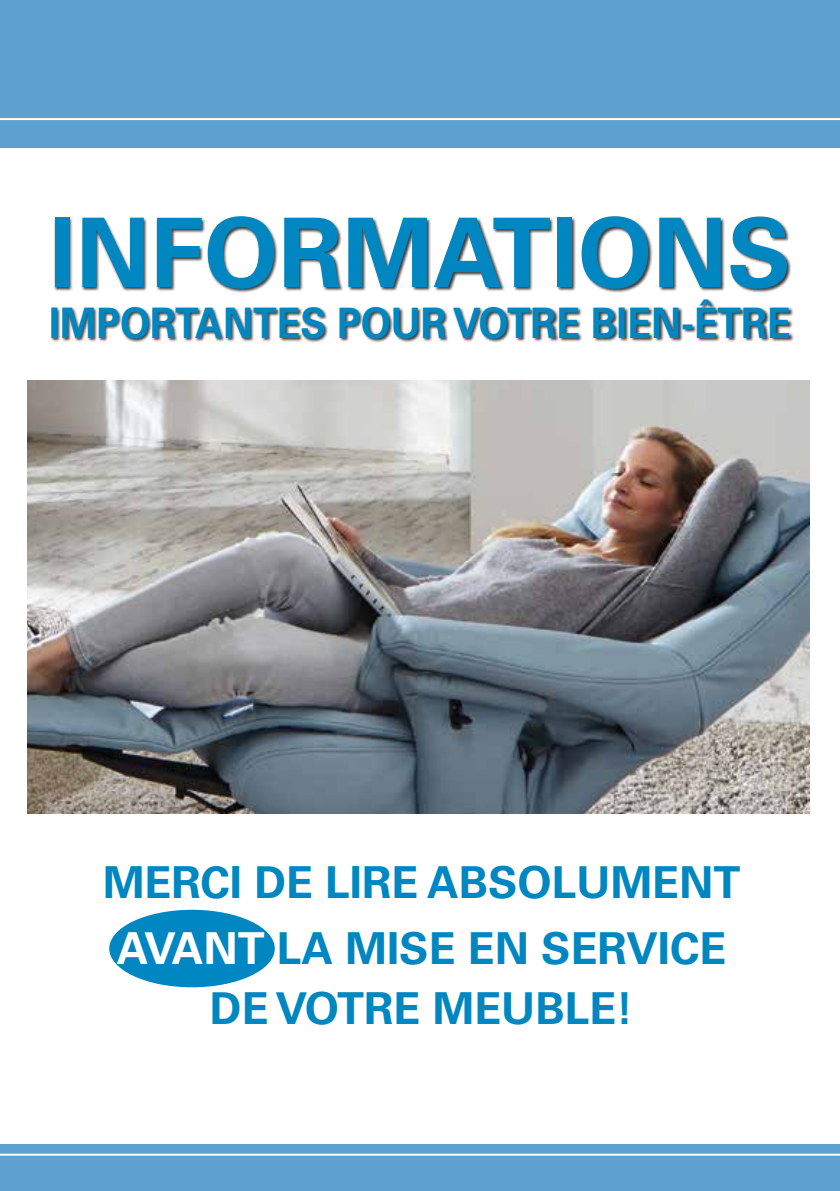
<style>
.page{position:relative;width:840px;height:1191px;background:#fff}
.page>*{position:absolute;margin:0;border:0;box-sizing:border-box;transform-origin:0 0}
.t1{font:700 96px "Univers";color:#0086c0}
.t2{font:700 44px/66px "Univers";color:#0086c0;text-align:center}
.t3{font:700 42px "Univers";color:#0086c0;scale:.92 1}
.s1{color:#fff}
</style>
<div class="page">
<div style="left:0;top:1144px;width:839px;height:47px;background:#5ca1d0"></div>
<div style="left:51px;top:216px;width:742px;height:127px;background:#000;opacity:.75"></div>
<div style="left:0;top:0;width:839px;height:147px;background:#5ca1d0"></div>
<hr style="left:0;top:118px;width:839px;height:2px;background:#fff">
<hr style="left:0;top:1153px;width:839px;height:2px;background:#fff">
<div style="left:109px;top:909px;width:165px;height:78px;background:#0086c0;border-radius:50%"></div>
<img style="left:28px;top:380px;width:781px;height:434px">
<h1 class="t1" style="left:49px;top:197px;width:743px">INFORMATIONS</h1>
<p class="t3" style="left:49px;top:298px;width:807px">IMPORTANTES POUR VOTRE BIEN-ÊTRE</p>
<p class="t2" style="left:103px;top:849px;width:638px">MERCI DE LIRE ABSOLUMENT<br><span class="s1">AVANT</span> LA MISE EN SERVICE</p>
<p class="t2" style="left:210px;top:975px;width:425px">DE VOTRE MEUBLE!</p>
</div>
